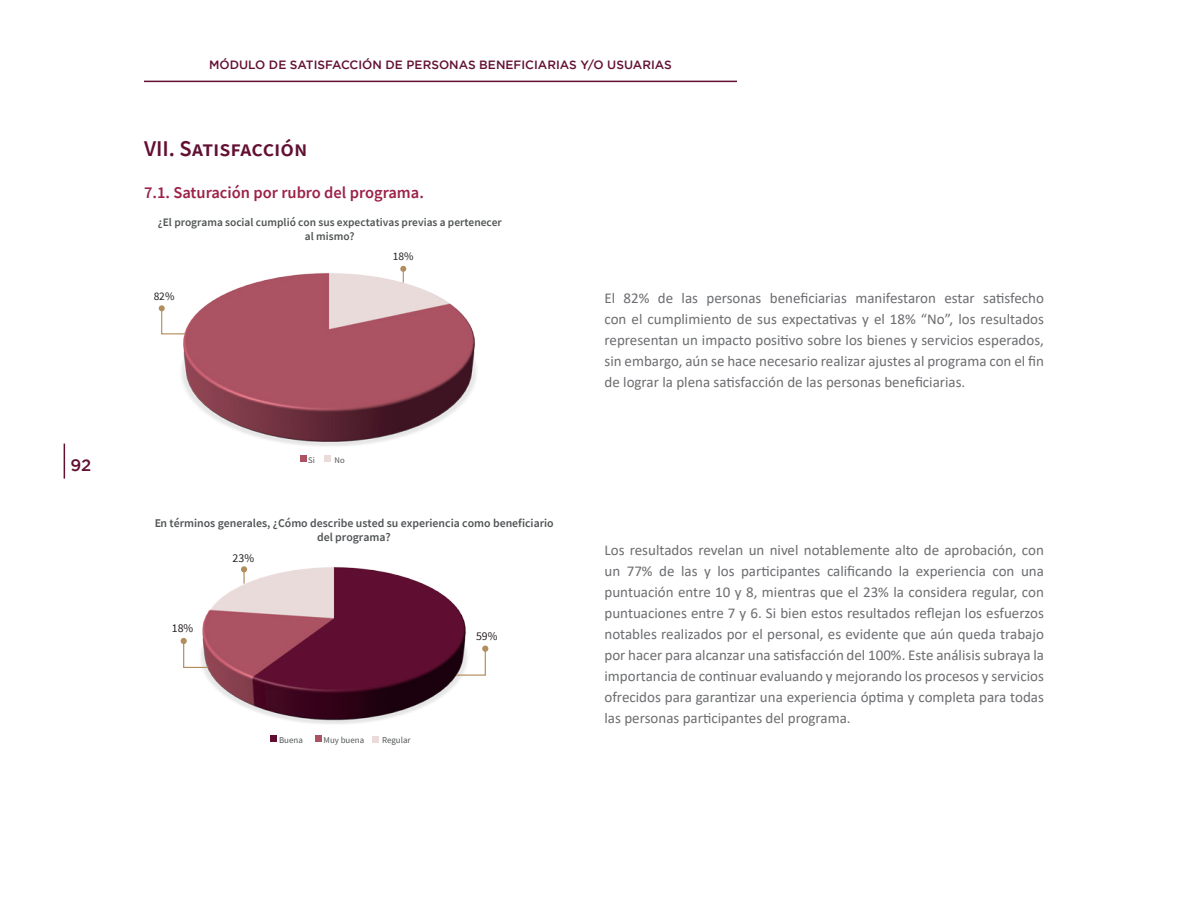
<style>
.page{position:relative;width:1188px;height:918px;background:#fff}
.page>*{position:absolute;margin:0;border:0;box-sizing:border-box;transform-origin:0 0}
.H2__Subtitulos{font:600 22.5px "Source Sans Pro";color:#621031}
.H3_Subs{font:600 16.5px "Source Sans Pro";color:#9b2248}
.t1{font:500 16.5px "Gotham";color:#621031}
.H4__Txt{font:15px/21px "Calibri";color:#6c6d70;text-align:justify}
.t2{font:500 12px "Gotham";color:#621031}
.t3{font:600 11.85px/14.2px "Source Sans Pro";color:#515455;text-align:center}
.t4{font:11.85px "Source Sans Pro";color:#231f20}
.t5{font:600 11.4px/13.6px "Source Sans Pro";color:#515455;text-align:center}
.t6{font:11.4px "Source Sans Pro";color:#231f20}
.t7{font:8.85px "Source Sans Pro";color:#515455}
.t8{font:8.55px "Source Sans Pro";color:#515455}
</style>
<div class="page">
<hr style="left:144px;top:81px;width:593px;height:1px;background:#621031">
<hr style="left:64px;top:444px;width:1px;height:35px;background:#621031">
<img style="left:181px;top:265px;width:296px;height:194px">
<svg style="left:159px;top:305px;width:28px;height:30px"></svg>
<svg style="left:400px;top:266px;width:6px;height:17px"></svg>
<div style="left:324px;top:455px;width:7px;height:6px;background:#eadbda"></div>
<svg style="left:300px;top:455px;width:6px;height:6px"></svg>
<img style="left:202px;top:567px;width:264px;height:171px">
<svg style="left:181px;top:638px;width:28px;height:31px"></svg>
<svg style="left:455px;top:646px;width:33px;height:30px"></svg>
<svg style="left:241px;top:566px;width:6px;height:18px"></svg>
<div style="left:271px;top:735px;width:6px;height:7px;background:#5f0e31"></div>
<div style="left:315px;top:736px;width:7px;height:6px;background:#ab5263"></div>
<div style="left:373px;top:736px;width:6px;height:7px;background:#eadbda"></div>
<p class="t1" style="left:71px;top:456px;width:22px">92</p>
<p class="t2" style="left:209px;top:58px;width:464px">MÓDULO DE SATISFACCIÓN DE PERSONAS BENEFICIARIAS Y/O USUARIAS</p>
<p class="H2__Subtitulos" style="left:144px;top:134px;width:165px">VII. Satisfacción</p>
<p class="H3_Subs" style="left:144px;top:182px;width:281px">7.1. Saturación por rubro del programa.</p>
<p class="t5" style="left:158px;top:215px;width:346px">¿El programa social cumplió con sus expectativas previas a pertenecer al mismo?</p>
<p class="t6" style="left:393px;top:249px;width:22px">18%</p>
<p class="t6" style="left:154px;top:289px;width:22px">82%</p>
<p class="t8" style="left:308px;top:454px;width:8px">Si</p>
<p class="t8" style="left:335px;top:454px;width:12px">No</p>
<p class="t3" style="left:154px;top:516px;width:401px">En términos generales, ¿Cómo describe usted su experiencia como beneficiario del programa?</p>
<p class="t4" style="left:233px;top:550px;width:23px">23%</p>
<p class="t4" style="left:172px;top:620px;width:23px">18%</p>
<p class="t7" style="left:279px;top:734px;width:25px">Buena</p>
<p class="t7" style="left:324px;top:735px;width:42px">Muy buena</p>
<p class="t7" style="left:382px;top:734px;width:30px">Regular</p>
<p class="t4" style="left:476px;top:629px;width:23px">59%</p>
<p class="H4__Txt" style="left:604px;top:287px;width:441px">El 82% de las personas beneficiarias manifestaron estar satisfecho con el cumplimiento de sus expectativas y el 18% “No”, los resultados representan un impacto positivo sobre los bienes y servicios esperados, sin embargo, aún se hace necesario realizar ajustes al programa con el fin de lograr la plena satisfacción de las personas beneficiarias.</p>
<p class="H4__Txt" style="left:604px;top:539px;width:441px">Los resultados revelan un nivel notablemente alto de aprobación, con un 77% de las y los participantes calificando la experiencia con una puntuación entre 10 y 8, mientras que el 23% la considera regular, con puntuaciones entre 7 y 6. Si bien estos resultados reflejan los esfuerzos notables realizados por el personal, es evidente que aún queda trabajo por hacer para alcanzar una satisfacción del 100%. Este análisis subraya la importancia de continuar evaluando y mejorando los procesos y servicios ofrecidos para garantizar una experiencia óptima y completa para todas las personas participantes del programa.</p>
</div>
